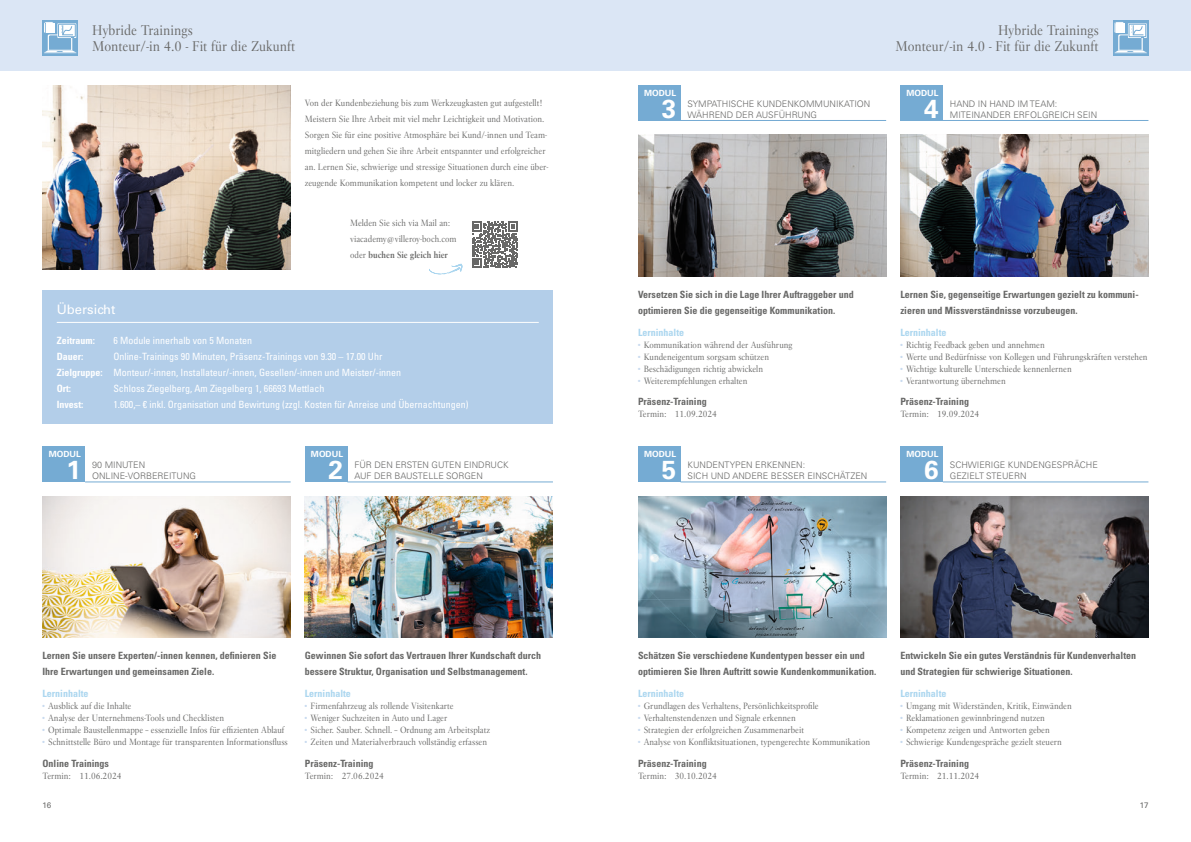
<style>
.page{position:relative;width:1191px;height:842px;background:#fff}
.page>*{position:absolute;margin:0;border:0;box-sizing:border-box;transform-origin:0 0}
.t1{font:700 26px "Univers LT Pro 65";color:#fff}
.t2{font:14px/16.8px "Villeroy Boch";color:#686867;text-align:right}
.t3{font:13px "Univers LT Pro 55 Roman";color:#fff}
.t4{font:700 condensed 10px/16px "Univers LT Pro";color:#686867}
.t5{font:condensed 10px/16px "Univers LT Pro";color:#fff}
.t6{font:700 condensed 10px "Univers LT Pro";color:#abd6ef}
.t7{font:700 condensed 10px "Univers LT Pro";color:#fff}
.t8{font:9px/16px "Villeroy Boch";color:#686867}
.t9{font:300 9px/11px "Univers LT Pro 45";color:#686867}
.t10{font:700 8.5px "Univers LT Pro 65";color:#fff}
.t11{font:8px "Univers LT Pro 55 Roman";color:#686867}
.s1{font-weight:700}
.s2{color:#c8daef}
</style>
<div class="page">
<svg style="left:429px;top:264px;width:33px;height:11px"></svg>
<div style="left:43px;top:291px;width:510px;height:133px;background:#b3cee9"></div>
<div style="left:0;top:0;width:1191px;height:71px;background:#d7e4f4"></div>
<img style="left:43px;top:85px;width:248px;height:184px">
<div style="left:638px;top:85px;width:42px;height:35px;background:#75abd3"></div>
<hr style="left:680px;top:120px;width:206px;height:1px;background:#75abd3">
<img style="left:638px;top:135px;width:248px;height:141px">
<div style="left:638px;top:446px;width:42px;height:36px;background:#75abd3"></div>
<hr style="left:680px;top:481px;width:206px;height:1px;background:#75abd3">
<img style="left:638px;top:496px;width:248px;height:142px">
<div style="left:900px;top:85px;width:43px;height:35px;background:#75abd3"></div>
<hr style="left:943px;top:120px;width:205px;height:1px;background:#75abd3">
<img style="left:900px;top:135px;width:248px;height:141px">
<div style="left:900px;top:446px;width:43px;height:36px;background:#75abd3"></div>
<hr style="left:943px;top:481px;width:205px;height:1px;background:#75abd3">
<img style="left:900px;top:496px;width:248px;height:142px">
<div style="left:43px;top:446px;width:42px;height:36px;background:#75abd3"></div>
<hr style="left:85px;top:481px;width:206px;height:1px;background:#75abd3">
<img style="left:43px;top:496px;width:248px;height:142px">
<div style="left:305px;top:446px;width:42px;height:36px;background:#75abd3"></div>
<hr style="left:347px;top:481px;width:206px;height:1px;background:#75abd3">
<img style="left:305px;top:496px;width:248px;height:142px">
<hr style="left:57px;top:322px;width:482px;height:1px;background:#fff">
<svg style="left:43px;top:20px;width:35px;height:35px"></svg>
<svg style="left:44px;top:22px;width:32px;height:32px"></svg>
<div style="left:1113px;top:20px;width:35px;height:35px;background:#75abd3"></div>
<svg style="left:1114px;top:22px;width:33px;height:32px"></svg>
<svg style="left:472px;top:222px;width:46px;height:46px"></svg>
<h2 class="t2" style="left:92px;top:21px;width:205px;text-align:left">Hybride Trainings<br>Monteur/-in 4.0 - Fit für die Zukunft</h2>
<p class="t8" style="left:305px;top:94px;width:245px">Von der Kundenbeziehung bis zum Werkzeugkasten gut aufgestellt!<br>Meistern Sie Ihre Arbeit mit viel mehr Leichtigkeit und Motivation.<br>Sorgen Sie für eine positive Atmosphäre bei Kund/-innen und Team&shy;mitgliedern und gehen Sie ihre Arbeit entspannter und erfolgreicher an. Lernen Sie, schwierige und stressige Situationen durch eine über&shy;zeugende Kommunikation kompetent und locker zu klären.</p>
<p class="t8" style="left:350px;top:215px;width:108px">Melden Sie sich via Mail an: viacademy@villeroy-boch.com oder <span class="s1">buchen Sie gleich hier</span></p>
<h3 class="t3" style="left:57px;top:300px;width:60px">Übersicht</h3>
<p class="t7" style="left:57px;top:335px;width:40px">Zeitraum:</p>
<p class="t5" style="left:113px;top:332px;width:140px">6 Module innerhalb von 5 Monaten</p>
<p class="t7" style="left:57px;top:351px;width:28px">Dauer:</p>
<p class="t5" style="left:57px;top:348px;width:346px;text-indent:57px">Online-Trainings 90 Minuten, Präsenz-Trainings von 9.30 – 17.00 Uhr<br><span class="s1">Zielgruppe:</span> Monteur/-innen, Installateur/-innen, Gesellen/-innen und Meister/-innen<br><span class="s1">Ort:</span></p>
<p class="t5" style="left:113px;top:380px;width:213px">Schloss Ziegelberg, Am Ziegelberg 1, 66693 Mettlach</p>
<p class="t7" style="left:57px;top:399px;width:28px">Invest:</p>
<p class="t5" style="left:113px;top:396px;width:356px">1.600,– € inkl. Organisation und Bewirtung (zzgl. Kosten für Anreise und Übernachtungen)</p>
<p class="t10" style="left:49px;top:448px;width:34px">MODUL</p>
<h1 class="t1" style="left:66px;top:452px;width:16px">1</h1>
<p class="t9" style="left:92px;top:459px;width:105px">90 MINUTEN<br>ONLINE-VORBEREITUNG</p>
<p class="t10" style="left:311px;top:448px;width:34px">MODUL</p>
<h1 class="t1" style="left:329px;top:452px;width:16px">2</h1>
<p class="t9" style="left:354px;top:459px;width:156px">FÜR DEN ERSTEN GUTEN EINDRUCK<br>AUF DER BAUSTELLE SORGEN</p>
<p class="t4" style="left:43px;top:647px;width:235px">Lernen Sie unsere Experten/-innen kennen, definieren Sie<br>Ihre Erwartungen und gemeinsamen Ziele.</p>
<p class="t6" style="left:43px;top:687px;width:48px">Lerninhalte</p>
<p class="t8" style="left:43px;top:698px;width:90px"><span class="s2">•</span> Ausblick auf die Inhalte</p>
<p class="t8" style="left:43px;top:710px;width:183px"><span class="s2">•</span> Analyse der Unternehmens-Tools und Checklisten</p>
<p class="t8" style="left:43px;top:722px;width:243px"><span class="s2">•</span> Optimale Baustellenmappe – essenzielle Infos für effizienten Ablauf</p>
<p class="t8" style="left:43px;top:734px;width:247px"><span class="s2">•</span> Schnittstelle Büro und Montage für transparenten Informationsfluss</p>
<p class="t4" style="left:43px;top:755px;width:68px">Online Trainings</p>
<p class="t8" style="left:43px;top:767px;width:80px">Termin: 11.06.2024</p>
<p class="t4" style="left:305px;top:647px;width:238px">Gewinnen Sie sofort das Vertrauen Ihrer Kundschaft durch bessere Struktur, Organisation und Selbstmanagement.</p>
<p class="t6" style="left:305px;top:687px;width:48px">Lerninhalte</p>
<p class="t8" style="left:305px;top:698px;width:150px"><span class="s2">•</span> Firmenfahrzeug als rollende Visitenkarte</p>
<p class="t8" style="left:305px;top:710px;width:144px"><span class="s2">•</span> Weniger Suchzeiten in Auto und Lager</p>
<p class="t8" style="left:305px;top:722px;width:187px"><span class="s2">•</span> Sicher. Sauber. Schnell. – Ordnung am Arbeitsplatz</p>
<p class="t8" style="left:305px;top:734px;width:184px"><span class="s2">•</span> Zeiten und Materialverbrauch vollständig erfassen</p>
<p class="t4" style="left:305px;top:755px;width:70px">Präsenz-Training</p>
<p class="t8" style="left:305px;top:767px;width:80px">Termin: 27.06.2024</p>
<p class="t10" style="left:644px;top:87px;width:34px">MODUL</p>
<h1 class="t1" style="left:662px;top:90px;width:16px">3</h1>
<p class="t9" style="left:687px;top:98px;width:184px">SYMPATHISCHE KUNDENKOMMUNIKATION<br>WÄHREND DER AUSFÜHRUNG</p>
<h2 class="t2" style="left:895px;top:21px;width:205px">Hybride Trainings<br>Monteur/-in 4.0 - Fit für die Zukunft</h2>
<p class="t10" style="left:906px;top:87px;width:34px">MODUL</p>
<h1 class="t1" style="left:924px;top:90px;width:16px">4</h1>
<p class="t9" style="left:950px;top:98px;width:149px">HAND IN HAND IM TEAM:<br>MITEINANDER ERFOLGREICH SEIN</p>
<p class="t4" style="left:638px;top:286px;width:217px">Versetzen Sie sich in die Lage Ihrer Auftraggeber und optimieren Sie die gegenseitige Kommunikation.</p>
<p class="t6" style="left:638px;top:326px;width:48px">Lerninhalte</p>
<p class="t8" style="left:638px;top:336px;width:156px"><span class="s2">•</span> Kommunikation während der Ausführung</p>
<p class="t8" style="left:638px;top:348px;width:133px"><span class="s2">•</span> Kundeneigentum sorgsam schützen</p>
<p class="t8" style="left:638px;top:360px;width:127px"><span class="s2">•</span> Beschädigungen richtig abwickeln</p>
<p class="t8" style="left:638px;top:372px;width:111px"><span class="s2">•</span> Weiterempfehlungen erhalten</p>
<p class="t4" style="left:638px;top:393px;width:70px">Präsenz-Training</p>
<p class="t8" style="left:638px;top:406px;width:80px">Termin: 11.09.2024</p>
<p class="t10" style="left:644px;top:448px;width:34px">MODUL</p>
<h1 class="t1" style="left:662px;top:452px;width:16px">5</h1>
<p class="t9" style="left:687px;top:459px;width:181px">KUNDENTYPEN ERKENNEN:<br>SICH UND ANDERE BESSER EINSCHÄTZEN</p>
<p class="t4" style="left:900px;top:286px;width:240px">Lernen Sie, gegenseitige Erwartungen gezielt zu kommuni&shy;zieren und Missverständnisse vorzubeugen.</p>
<p class="t6" style="left:900px;top:326px;width:48px">Lerninhalte</p>
<p class="t8" style="left:900px;top:336px;width:146px"><span class="s2">•</span> Richtig Feedback geben und annehmen</p>
<p class="t8" style="left:900px;top:348px;width:249px"><span class="s2">•</span> Werte und Bedürfnisse von Kollegen und Führungskräften verstehen</p>
<p class="t8" style="left:900px;top:360px;width:173px"><span class="s2">•</span> Wichtige kulturelle Unterschiede kennenlernen</p>
<p class="t8" style="left:900px;top:372px;width:107px"><span class="s2">•</span> Verantwortung übernehmen</p>
<p class="t4" style="left:900px;top:393px;width:70px">Präsenz-Training</p>
<p class="t8" style="left:900px;top:406px;width:80px">Termin: 19.09.2024</p>
<p class="t10" style="left:906px;top:448px;width:34px">MODUL</p>
<h1 class="t1" style="left:924px;top:452px;width:16px">6</h1>
<p class="t9" style="left:950px;top:459px;width:149px">SCHWIERIGE KUNDENGESPRÄCHE<br>GEZIELT STEUERN</p>
<p class="t4" style="left:638px;top:647px;width:240px">Schätzen Sie verschiedene Kundentypen besser ein und optimieren Sie Ihren Auftritt sowie Kundenkommunikation.</p>
<p class="t6" style="left:638px;top:687px;width:48px">Lerninhalte</p>
<p class="t8" style="left:638px;top:698px;width:182px"><span class="s2">•</span> Grundlagen des Verhaltens, Persönlichkeitsprofile</p>
<p class="t8" style="left:638px;top:710px;width:159px"><span class="s2">•</span> Verhaltenstendenzen und Signale erkennen</p>
<p class="t8" style="left:638px;top:722px;width:168px"><span class="s2">•</span> Strategien der erfolgreichen Zusammenarbeit</p>
<p class="t8" style="left:638px;top:734px;width:234px"><span class="s2">•</span> Analyse von Konfliktsituationen, typengerechte Kommunikation</p>
<p class="t4" style="left:638px;top:755px;width:70px">Präsenz-Training</p>
<p class="t8" style="left:638px;top:767px;width:80px">Termin: 30.10.2024</p>
<p class="t4" style="left:900px;top:647px;width:237px">Entwickeln Sie ein gutes Verständnis für Kundenverhalten und Strategien für schwierige Situationen.</p>
<p class="t6" style="left:900px;top:687px;width:48px">Lerninhalte</p>
<p class="t8" style="left:900px;top:698px;width:173px"><span class="s2">•</span> Umgang mit Widerständen, Kritik, Einwänden</p>
<p class="t8" style="left:900px;top:710px;width:146px"><span class="s2">•</span> Reklamationen gewinnbringend nutzen</p>
<p class="t8" style="left:900px;top:722px;width:151px"><span class="s2">•</span> Kompetenz zeigen und Antworten geben</p>
<p class="t8" style="left:900px;top:734px;width:163px"><span class="s2">•</span> Schwierige Kundengespräche gezielt steuern</p>
<p class="t4" style="left:900px;top:755px;width:70px">Präsenz-Training</p>
<p class="t8" style="left:900px;top:767px;width:80px">Termin: 21.11.2024</p>
<p class="t11" style="left:43px;top:800px;width:10px">16</p>
<p class="t11" style="left:1139px;top:800px;width:10px">17</p>
</div>
